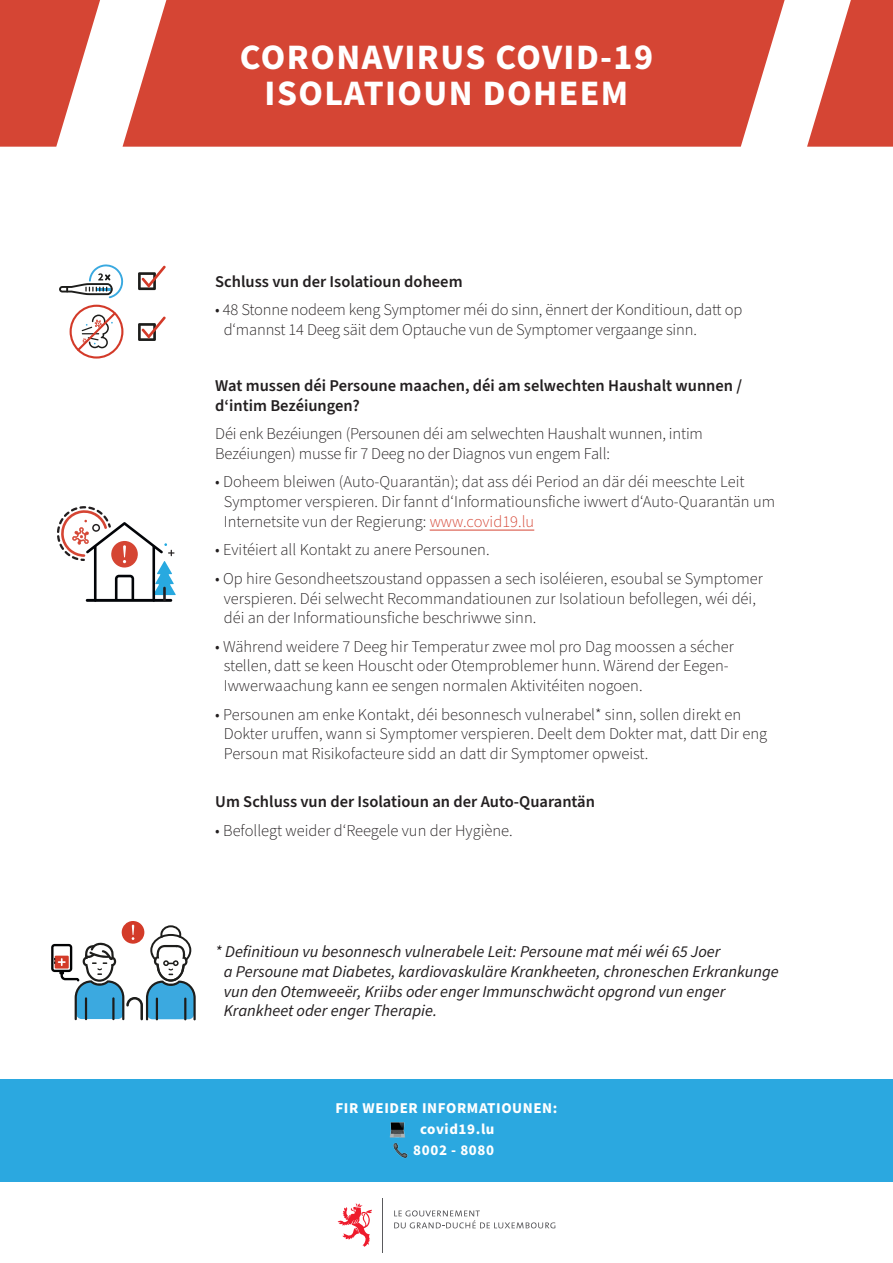
<style>
.page{position:relative;width:893px;height:1263px;background:#fff}
.page>*{position:absolute;margin:0;border:0;box-sizing:border-box;transform-origin:0 0}
.t1{font:700 35.85px "Source Sans Pro";letter-spacing:.04em;color:#fff}
.t2{font:300 16.5px/19.8px "Source Sans Pro";color:#231f20}
.t3{font:italic 16.5px/19.8px "Source Sans Pro";color:#231f20}
.t4{font:600 16.5px/19.8px "Source Sans Pro";color:#231f20}
.t5{font:700 15px "Source Sans Pro";letter-spacing:.04em;color:#fff}
.s1{color:#d54534}
</style>
<div class="page">
<svg style="left:0;top:0;width:100px;height:147px"></svg>
<svg style="left:807px;top:0;width:86px;height:147px"></svg>
<svg style="left:123px;top:0;width:662px;height:147px;background:#d75141"></svg>
<hr style="left:430px;top:530px;width:104px;height:1px;background:#d54534">
<svg style="left:394px;top:1210px;width:161px;height:18px"></svg>
<svg style="left:338px;top:1203px;width:34px;height:44px"></svg>
<hr style="left:382px;top:1198px;width:1px;height:54px;background:#5a5a5d">
<div style="left:0;top:1079px;width:893px;height:102px;background:#2ba8e0"></div>
<img style="left:393px;top:1142px;width:15px;height:17px">
<img style="left:389px;top:1122px;width:16px;height:16px">
<hr style="left:86px;top:599px;width:86px;height:3px;background:#020408">
<hr style="left:163px;top:587px;width:3px;height:14px;background:#231f20">
<svg style="left:57px;top:506px;width:119px;height:94px"></svg>
<svg style="left:138px;top:266px;width:28px;height:24px"></svg>
<svg style="left:138px;top:316px;width:28px;height:25px"></svg>
<svg style="left:59px;top:264px;width:64px;height:34px"></svg>
<svg style="left:70px;top:305px;width:53px;height:54px"></svg>
<svg style="left:51px;top:921px;width:145px;height:100px"></svg>
<p class="t1" style="left:240px;top:33px;width:415px">CORONAVIRUS COVID-19</p>
<p class="t1" style="left:265px;top:69px;width:365px">ISOLATIOUN DOHEEM</p>
<p class="t4" style="left:215px;top:272px;width:249px">Schluss vun der Isolatioun doheem</p>
<p class="t2" style="left:224px;top:300px;width:520px;text-indent:-9px">• 48 Stonne nodeem keng Symptomer méi do sinn, ënnert der Konditioun, datt op d‘mannst 14 Deeg säit dem Optauche vun de Symptomer vergaange sinn.</p>
<p class="t4" style="left:215px;top:376px;width:528px">Wat mussen déi Persoune maachen, déi am selwechten Haushalt wunnen / d‘intim Bezéiungen?</p>
<p class="t2" style="left:215px;top:424px;width:489px">Déi enk Bezéiungen (Persounen déi am selwechten Haushalt wunnen, intim<br>Bezéiungen) musse fir 7 Deeg no der Diagnos vun engem Fall:</p>
<p class="t2" style="left:224px;top:473px;width:553px;text-indent:-9px">• Doheem bleiwen (Auto-Quarantän); dat ass déi Period an där déi meeschte Leit<br>Symptomer verspieren. Dir fannt d‘Informatiounsfiche iwwert d‘Auto-Quarantän um<br>Internetsite vun der Regierung: <span class="s1">www.covid19.lu</span></p>
<p class="t2" style="left:215px;top:540px;width:276px">• Evitéiert all Kontakt zu anere Persounen.</p>
<p class="t2" style="left:224px;top:569px;width:541px;text-indent:-9px">• Op hire Gesondheetszoustand oppassen a sech isoléieren, esoubal se Symptomer verspieren. Déi selwecht Recommandatiounen zur Isolatioun befollegen, wéi déi, déi an der Informatiounsfiche beschriwwe sinn.</p>
<p class="t2" style="left:224px;top:637px;width:512px;text-indent:-9px">• Während weidere 7 Deeg hir Temperatur zwee mol pro Dag moossen a sécher stellen, datt se keen Houscht oder Otemproblemer hunn. Wärend der Eegen-<br>Iwwerwaachung kann ee sengen normalen Aktivitéiten nogoen.</p>
<p class="t2" style="left:224px;top:705px;width:545px;text-indent:-9px">• Persounen am enke Kontakt, déi besonnesch vulnerabel* sinn, sollen direkt en<br>Dokter uruffen, wann si Symptomer verspieren. Deelt dem Dokter mat, datt Dir eng<br>Persoun mat Risikofacteure sidd an datt dir Symptomer opweist.</p>
<p class="t4" style="left:215px;top:792px;width:381px">Um Schluss vun der Isolatioun an der Auto-Quarantän</p>
<p class="t2" style="left:215px;top:821px;width:299px">• Befollegt weider d‘Reegele vun der Hygiène.</p>
<p class="t3" style="left:224px;top:942px;width:557px;text-indent:-9px">* Definitioun vu besonnesch vulnerabele Leit: Persoune mat méi wéi 65 Joer<br>a Persoune mat Diabetes, kardiovaskuläre Krankheeten, chroneschen Erkrankunge vun den Otemweeër, Kriibs oder enger Immunschwächt opgrond vun enger Krankheet oder enger Therapie.</p>
<p class="t5" style="left:335px;top:1097px;width:224px">FIR WEIDER INFORMATIOUNEN:</p>
<p class="t5" style="left:420px;top:1118px;width:76px">covid19.lu</p>
<p class="t5" style="left:413px;top:1139px;width:82px">8002 - 8080</p>
</div>
